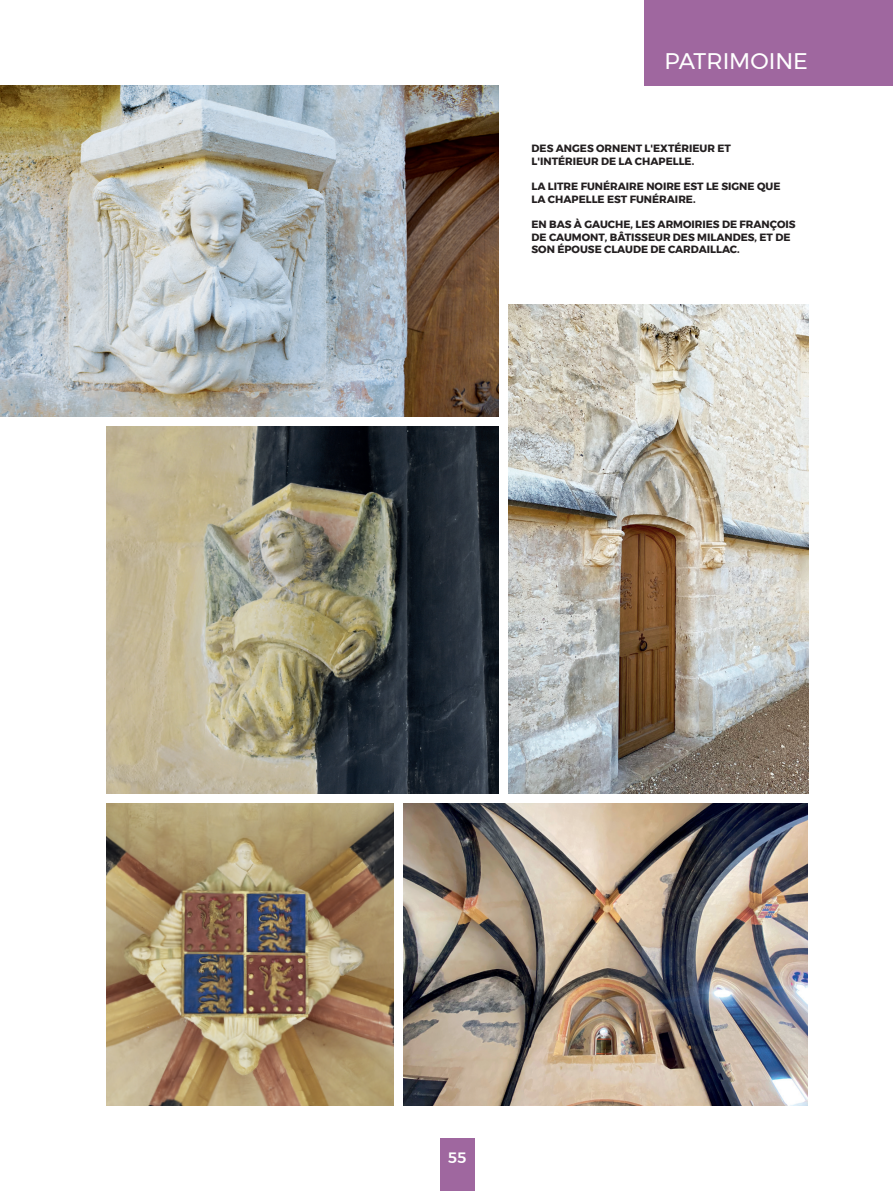
<style>
.page{position:relative;width:893px;height:1191px;background:#fff}
.page>*{position:absolute;margin:0;border:0;box-sizing:border-box;transform-origin:0 0}
.t1{font:22.5px "Montserrat";color:#fff}
.t2{font:500 15px "Montserrat";color:#fff}
.t3{font:700 10.5px/12.6px "Montserrat";color:#231f20}
</style>
<div class="page">
<img style="left:0;top:85px;width:499px;height:331px">
<img style="left:508px;top:304px;width:300px;height:490px">
<img style="left:107px;top:426px;width:392px;height:368px">
<img style="left:404px;top:803px;width:404px;height:303px">
<img style="left:106px;top:803px;width:288px;height:303px">
<div style="left:441px;top:1138px;width:34px;height:53px;background:#9f679f"></div>
<div style="left:645px;top:0;width:248px;height:85px;background:#9f679f"></div>
<p class="t1" style="left:665px;top:43px;width:145px">PATRIMOINE</p>
<p class="t3" style="left:531px;top:142px;width:201px">DES ANGES ORNENT L'EXTÉRIEUR ET</p>
<p class="t3" style="left:531px;top:155px;width:164px">L'INTÉRIEUR DE LA CHAPELLE.</p>
<p class="t3" style="left:531px;top:180px;width:250px">LA LITRE FUNÉRAIRE NOIRE EST LE SIGNE QUE</p>
<p class="t3" style="left:531px;top:193px;width:166px">LA CHAPELLE EST FUNÉRAIRE.</p>
<p class="t3" style="left:531px;top:218px;width:266px">EN BAS À GAUCHE, LES ARMOIRIES DE FRANÇOIS<br>DE CAUMONT, BÂTISSEUR DES MILANDES, ET DE<br>SON ÉPOUSE CLAUDE DE CARDAILLAC.</p>
<p class="t2" style="left:448px;top:1145px;width:20px">55</p>
</div>
